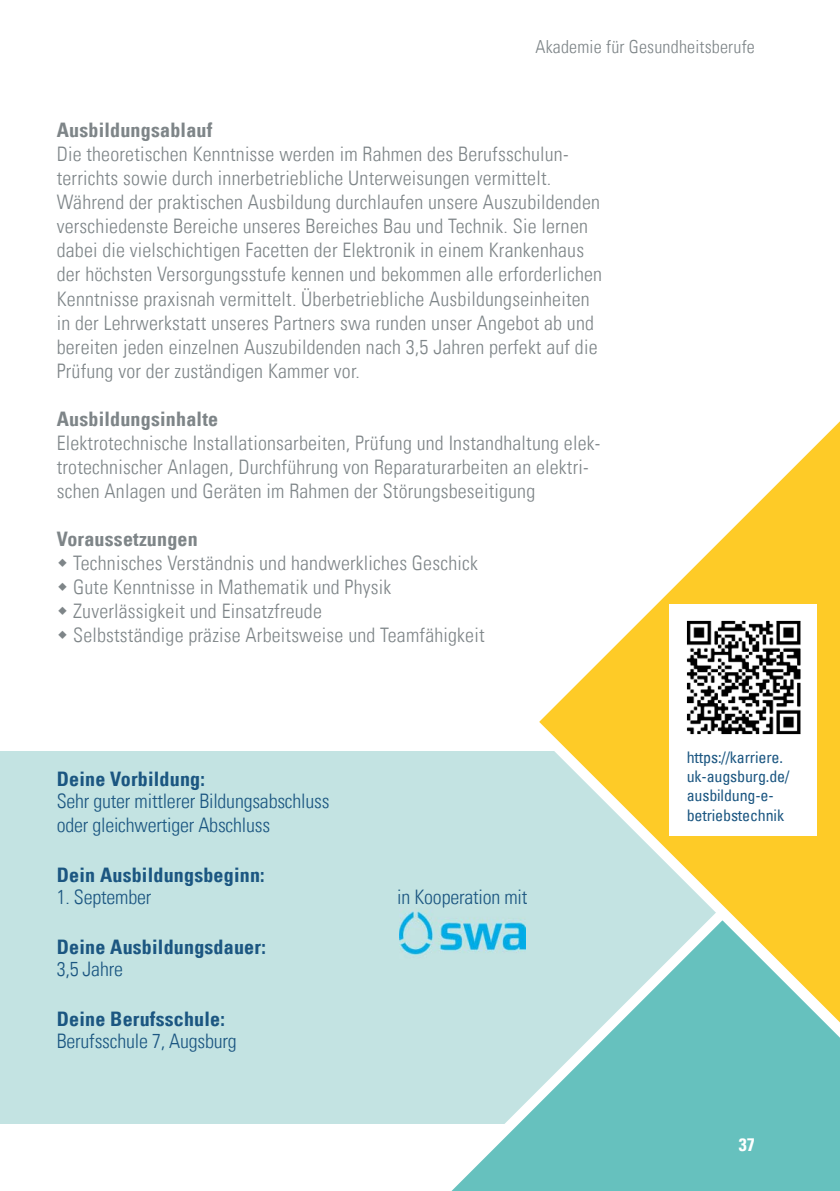
<style>
.page{position:relative;width:840px;height:1191px;background:#fff}
.page>*{position:absolute;margin:0;border:0;box-sizing:border-box;transform-origin:0 0}
.t1{font:20px/24px "Univers Com 47 Light Cond";letter-spacing:.01em;color:#7e8588}
.t2{font:20px/24px "Univers Com 47 Light Cond";letter-spacing:-.01em;color:#1b5681}
.t3{font:20px "Univers Com 67 Bold Cond";letter-spacing:.01em;color:#1b5681}
.t4{font:20px "Univers Com 67 Bold Cond";letter-spacing:.01em;color:#7e8588}
.t5{font:18px "Univers Com 47 Light Cond";letter-spacing:.01em;color:#7e8588}
.t6{font:18px "Univers Com 67 Bold Cond";color:#fff}
.t7{font:condensed 16px/19.2px "Univers Com 57";letter-spacing:-.01em;color:#1b5681}
</style>
<div class="page">
<div style="left:0;top:751px;width:839px;height:372px;background:#c3e3e2"></div>
<svg style="left:539px;top:422px;width:300px;height:477px"></svg>
<svg style="left:353px;top:899px;width:486px;height:292px"></svg>
<img style="left:669px;top:604px;width:147px;height:138px">
<div style="left:669px;top:742px;width:147px;height:94px;background:#fff"></div>
<p class="t5" style="left:535px;top:36px;width:221px">Akademie für Gesundheitsberufe</p>
<p class="t4" style="left:57px;top:118px;width:157px">Ausbildungsablauf</p>
<p class="t1" style="left:57px;top:142px;width:546px">Die theoretischen Kenntnisse werden im Rahmen des Berufsschulun&shy;terrichts sowie durch innerbetriebliche Unterweisungen vermittelt.<br>Während der praktischen Ausbildung durchlaufen unsere Auszubildenden verschiedenste Bereiche unseres Bereiches Bau und Technik. Sie lernen dabei die vielschichtigen Facetten der Elektronik in einem Krankenhaus der höchsten Versorgungsstufe kennen und bekommen alle erforderlichen Kenntnisse praxisnah vermittelt. Überbetriebliche Ausbildungseinheiten in der Lehrwerkstatt unseres Partners swa runden unser Angebot ab und bereiten jeden einzelnen Auszubildenden nach 3,5 Jahren perfekt auf die Prüfung vor der zuständigen Kammer vor.</p>
<p class="t4" style="left:57px;top:406px;width:163px">Ausbildungsinhalte</p>
<p class="t1" style="left:57px;top:430px;width:544px">Elektrotechnische Installationsarbeiten, Prüfung und Instandhaltung elek&shy;trotechnischer Anlagen, Durchführung von Reparaturarbeiten an elektri&shy;schen Anlagen und Geräten im Rahmen der Störungsbeseitigung</p>
<p class="t4" style="left:57px;top:526px;width:142px">Voraussetzungen</p>
<p class="t1" style="left:73px;top:550px;width:412px">Technisches Verständnis und handwerkliches Geschick Gute Kenntnisse in Mathematik und Physik Zuverlässigkeit und Einsatzfreude<br>Selbstständige präzise Arbeitsweise und Teamfähigkeit</p>
<p class="t3" style="left:57px;top:766px;width:150px">Deine Vorbildung:</p>
<p class="t2" style="left:57px;top:788px;width:274px">Sehr guter mittlerer Bildungsabschluss oder gleichwertiger Abschluss</p>
<p class="t3" style="left:57px;top:862px;width:209px">Dein Ausbildungsbeginn:</p>
<p class="t2" style="left:57px;top:884px;width:96px">1. September</p>
<p class="t2" style="left:397px;top:884px;width:131px">in Kooperation mit</p>
<p class="t3" style="left:57px;top:934px;width:210px">Deine Ausbildungsdauer:</p>
<p class="t2" style="left:57px;top:956px;width:68px">3,5 Jahre</p>
<p class="t3" style="left:57px;top:1006px;width:170px">Deine Berufsschule:</p>
<p class="t2" style="left:57px;top:1028px;width:181px">Berufsschule 7, Augsburg</p>
<p class="t7" style="left:686px;top:747px;width:104px">https://karriere. uk-augsburg.de/ ausbildung-e&shy;betriebstechnik</p>
<p class="t6" style="left:738px;top:1133px;width:18px">37</p>
</div>
